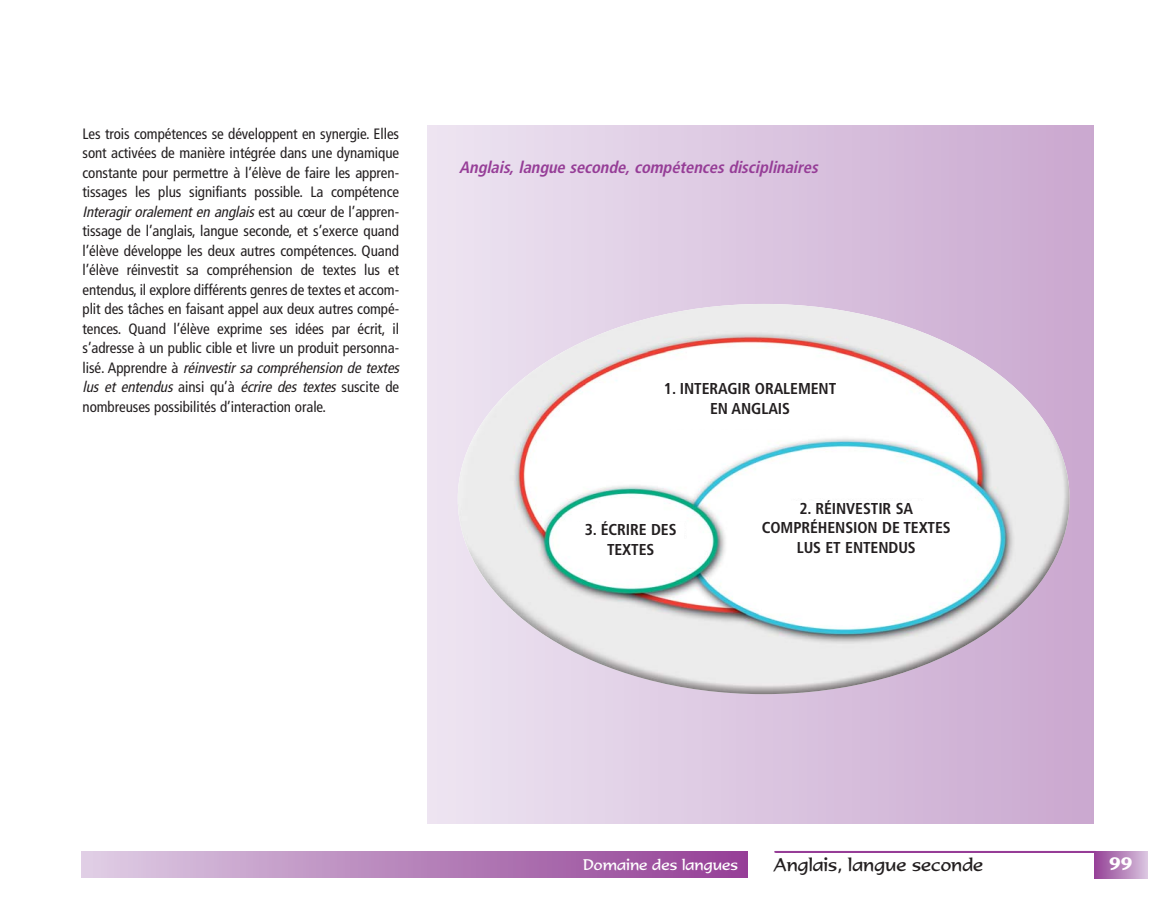
<style>
.page{position:relative;width:1175px;height:905px;background:#fff}
.page>*{position:absolute;margin:0;border:0;box-sizing:border-box;transform-origin:0 0}
.t1{font:18px "Formal 436 BT";color:#231f20}
.t2{font:700 18px "Bell Stone Sans";color:#fff}
.t3{font:italic 700 condensed 16.5px "Frutiger";color:#963d97}
.t4{font:700 condensed 15.75px/19.5px "Frutiger";letter-spacing:-.005em;color:#231f20;text-align:center}
.t5{font:condensed 15px/19.5px "Frutiger";letter-spacing:-.005em;color:#231f20}
.t6{font:15px "Formal 436 BT";color:#fff}
.s1{font-style:italic}
</style>
<div class="page">
<div style="left:81px;top:851px;width:666px;height:26px;background:linear-gradient(to right,#ddcce3,#933f95)"></div>
<hr style="left:774px;top:851px;width:321px;height:1px;background:#963d97">
<div style="left:1094px;top:851px;width:53px;height:27px;background:linear-gradient(to right,#944095,#d7c2dd)"></div>
<hr style="left:775px;top:850px;width:320px;height:2px;background:#963d97">
<div style="left:428px;top:126px;width:666px;height:698px;background:linear-gradient(to right,#ede4f2,#caa7cf)"></div>
<img style="left:458px;top:304px;width:611px;height:390px;border-radius:50%">
<div style="left:646px;top:381px;width:208px;height:47px;background:#fff"></div>
<div style="left:735px;top:500px;width:241px;height:66px;background:#fff"></div>
<div style="left:577px;top:522px;width:107px;height:42px;background:#fff"></div>
<p class="t5" style="left:82px;top:125px;width:321px">Les trois compétences se développent en synergie. Elles sont activées de manière intégrée dans une dynamique constante pour permettre à l’élève de faire les appren&shy;tissages les plus signifiants possible. La compétence <span class="s1">Interagir oralement en anglais</span> e s t a u c œ u r d e l ’ a p p r e n - tissage de l’anglais, langue seconde, et s’exerce quand l’élève développe les deux autres compétences. Quand l’élève réinvestit sa compréhension de textes lus et entendus, il explore différents genres de textes et accom&shy;plit des tâches en faisant appel aux deux autres compé&shy;tences. Quand l’élève exprime ses idées par écrit, il s’adresse à un public cible et livre un produit personna&shy;l i s é . A p p r e n d r e à <span class="s1">réinvestir sa compréhension de textes lus et entendus</span> a i n s i q u ’ à <span class="s1">écrire des textes</span> s u s c i t e d e nombreuses possibilités d’interaction orale.</p>
<p class="t3" style="left:459px;top:161px;width:363px">Anglais, langue seconde, compétences disciplinaires</p>
<p class="t4" style="left:664px;top:380px;width:174px">1. INTERAGIR ORALEMENT<br>EN ANGLAIS</p>
<p class="t4" style="left:585px;top:521px;width:93px">3. ÉCRIRE DES<br>TEXTES</p>
<p class="t4" style="left:762px;top:500px;width:190px">2. RÉINVESTIR SA<br>COMPRÉHENSION DE TEXTES<br>LUS ET ENTENDUS</p>
<p class="t6" style="left:583px;top:858px;width:156px">Domaine des langues</p>
<p class="t1" style="left:774px;top:857px;width:210px">Anglais, langue seconde</p>
<p class="t2" style="left:1109px;top:856px;width:25px">99</p>
</div>
